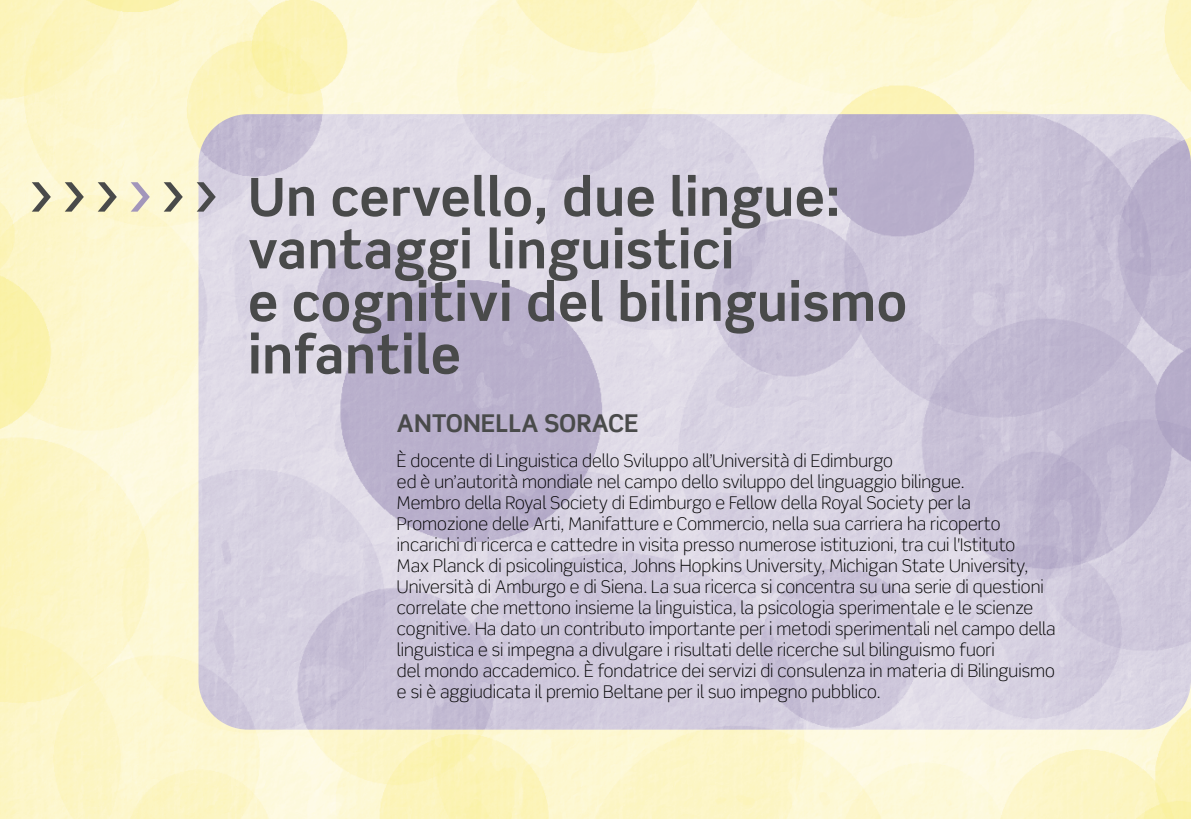
<style>
.page{position:relative;width:1191px;height:819px;background:#fff}
.page>*{position:absolute;margin:0;border:0;box-sizing:border-box;transform-origin:0 0}
.t1{font:700 52.5px/52.5px "Scene";letter-spacing:.01em;color:#494a4a}
.t2{font:700 24.5px "Scene";color:#494a4a}
.t3{font:300 17.5px/21px "Scene";color:#000}
.s1{color:#a296bb}
</style>
<div class="page">
<img style="left:0;top:0;width:1191px;height:819px">
<img style="left:198px;top:114px;width:993px;height:615px">
<h1 class="t1" style="left:25px;top:170px;width:199px">&gt;&gt;&gt;<span class="s1">&gt;</span>&gt;&gt;</h1>
<h1 class="t1" style="left:248px;top:170px;width:660px">Un cervello, due lingue: vantaggi linguistici<br>e cognitivi del bilinguismo infantile</h1>
<h2 class="t2" style="left:397px;top:407px;width:243px">ANTONELLA SORACE</h2>
<p class="t3" style="left:397px;top:450px;width:660px">È docente di Linguistica dello Sviluppo all’Università di Edimburgo<br>ed è un’autorità mondiale nel campo dello sviluppo del linguaggio bilingue.<br>Membro della Royal Society di Edimburgo e Fellow della Royal Society per la Promozione delle Arti, Manifatture e Commercio, nella sua carriera ha ricoperto incarichi di ricerca e cattedre in visita presso numerose istituzioni, tra cui l'Istituto<br>Max Planck di psicolinguistica, Johns Hopkins University, Michigan State University, Università di Amburgo e di Siena. La sua ricerca si concentra su una serie di questioni correlate che mettono insieme la linguistica, la psicologia sperimentale e le scienze cognitive. Ha dato un contributo importante per i metodi sperimentali nel campo della linguistica e si impegna a divulgare i risultati delle ricerche sul bilinguismo fuori<br>del mondo accademico. È fondatrice dei servizi di consulenza in materia di Bilinguismo e si è aggiudicata il premio Beltane per il suo impegno pubblico.</p>
</div>
